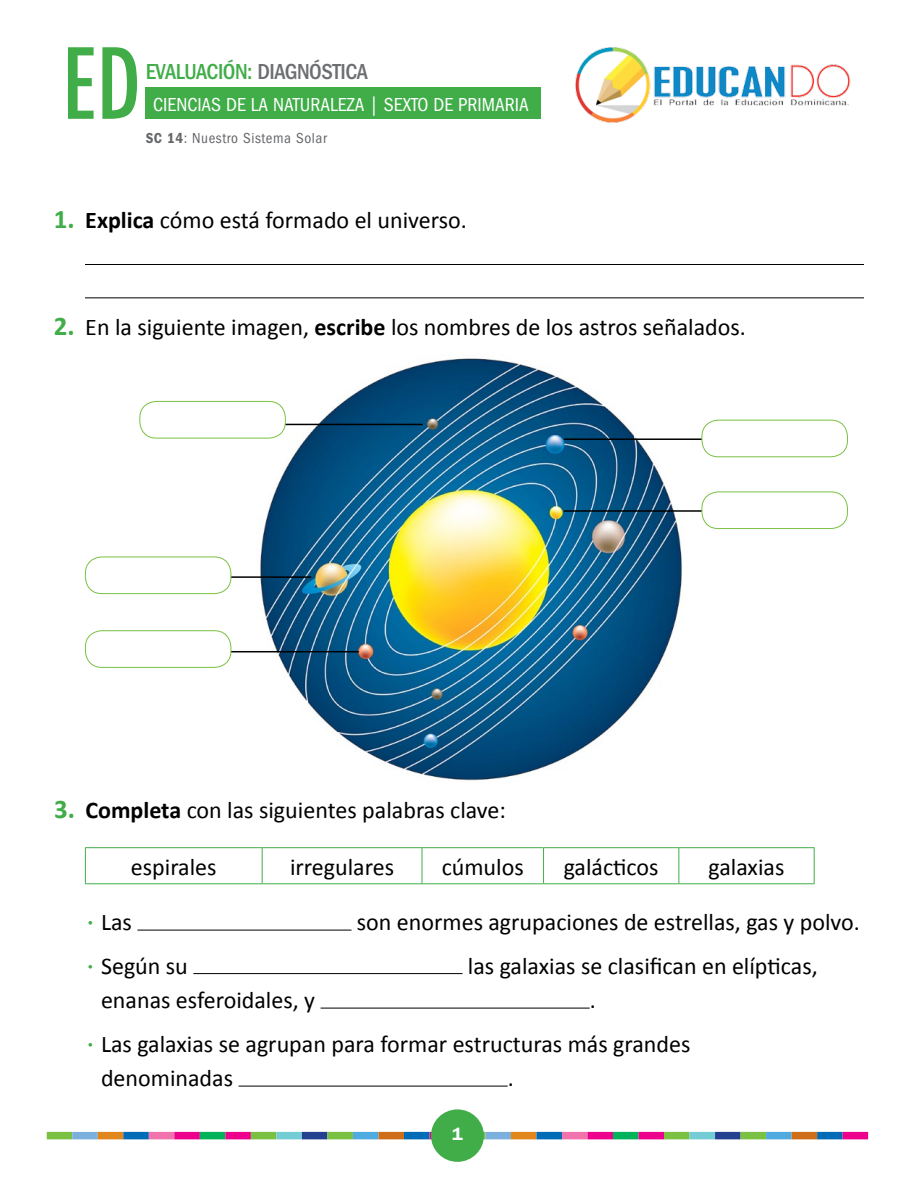
<style>
.page{position:relative;width:918px;height:1188px;background:#fff}
.page>*{position:absolute;margin:0;border:0;box-sizing:border-box;transform-origin:0 0}
.t1{font:500 condensed 94.95px "Futura";color:#41ad49}
.t2{font:24px/34.5px "Calibri";color:#000}
.t3{font:500 condensed 22.5px "ITC Franklin Gothic Std";letter-spacing:-.02em;color:#41ad49}
.t4{font:condensed 19.5px "ITC Franklin Gothic Std";color:#fff}
.t5{font:600 18px "ITC Franklin Gothic Std";color:#fff}
.t6{font:condensed 15px "ITC Franklin Gothic Std";color:#656669}
.s1{color:#6d6e71}
.s2{font-family:"ITC Franklin Gothic Std Dm Cd";font-stretch:normal}
.s3{font-weight:700;font-size:27px;color:#41ad49}
.s4{font-weight:700}
.s5{font-family:"ITC Franklin Gothic Std";font-size:21px;color:#41ad49}
</style>
<div class="page">
<div style="left:47px;top:1132px;width:25px;height:7px;background:#7ac143"></div>
<div style="left:72px;top:1132px;width:26px;height:7px;background:#7bafde"></div>
<div style="left:98px;top:1132px;width:25px;height:7px;background:#e0861b"></div>
<div style="left:123px;top:1132px;width:26px;height:7px;background:#006bb6"></div>
<div style="left:149px;top:1132px;width:25px;height:7px;background:#f173ac"></div>
<div style="left:174px;top:1132px;width:26px;height:7px;background:#ec008c"></div>
<div style="left:200px;top:1132px;width:25px;height:7px;background:#00b25a"></div>
<div style="left:225px;top:1132px;width:26px;height:7px;background:#ec008c"></div>
<div style="left:251px;top:1132px;width:25px;height:7px;background:#7ac143"></div>
<div style="left:276px;top:1132px;width:26px;height:7px;background:#74cdd4"></div>
<div style="left:302px;top:1132px;width:25px;height:7px;background:#25408f"></div>
<div style="left:327px;top:1132px;width:26px;height:7px;background:#7ac143"></div>
<div style="left:353px;top:1132px;width:25px;height:7px;background:#4faadf"></div>
<div style="left:378px;top:1132px;width:26px;height:7px;background:#ce6e19"></div>
<div style="left:404px;top:1132px;width:25px;height:7px;background:#006bb6"></div>
<div style="left:429px;top:1132px;width:26px;height:7px;background:#ec008c"></div>
<div style="left:460px;top:1132px;width:25px;height:7px;background:#7ac143"></div>
<div style="left:485px;top:1132px;width:26px;height:7px;background:#7bafde"></div>
<div style="left:511px;top:1132px;width:25px;height:7px;background:#e0861b"></div>
<div style="left:536px;top:1132px;width:26px;height:7px;background:#006bb6"></div>
<div style="left:562px;top:1132px;width:25px;height:7px;background:#f173ac"></div>
<div style="left:587px;top:1132px;width:26px;height:7px;background:#ec008c"></div>
<div style="left:613px;top:1132px;width:26px;height:7px;background:#00b25a"></div>
<div style="left:639px;top:1132px;width:25px;height:7px;background:#ec008c"></div>
<div style="left:664px;top:1132px;width:26px;height:7px;background:#7ac143"></div>
<div style="left:690px;top:1132px;width:25px;height:7px;background:#74cdd4"></div>
<div style="left:715px;top:1132px;width:26px;height:7px;background:#25408f"></div>
<div style="left:741px;top:1132px;width:25px;height:7px;background:#7ac143"></div>
<div style="left:766px;top:1132px;width:26px;height:7px;background:#4faadf"></div>
<div style="left:792px;top:1132px;width:25px;height:7px;background:#ce6e19"></div>
<div style="left:817px;top:1132px;width:26px;height:7px;background:#006bb6"></div>
<div style="left:843px;top:1132px;width:25px;height:7px;background:#ec008c"></div>
<div style="left:431px;top:1109px;width:53px;height:53px;background:#41ad49;border-radius:50%"></div>
<hr style="left:85px;top:847px;width:177px;height:1px;background:#41ad49">
<hr style="left:85px;top:848px;width:1px;height:35px;background:#41ad49">
<hr style="left:262px;top:847px;width:160px;height:1px;background:#41ad49">
<hr style="left:262px;top:848px;width:1px;height:35px;background:#41ad49">
<hr style="left:422px;top:847px;width:122px;height:1px;background:#41ad49">
<hr style="left:422px;top:848px;width:1px;height:35px;background:#41ad49">
<hr style="left:544px;top:847px;width:135px;height:1px;background:#41ad49">
<hr style="left:543px;top:848px;width:1px;height:35px;background:#41ad49">
<hr style="left:679px;top:847px;width:136px;height:1px;background:#41ad49">
<hr style="left:678px;top:848px;width:1px;height:35px;background:#41ad49">
<hr style="left:814px;top:848px;width:1px;height:35px;background:#41ad49">
<hr style="left:85px;top:883px;width:177px;height:1px;background:#41ad49">
<hr style="left:262px;top:883px;width:160px;height:1px;background:#41ad49">
<hr style="left:422px;top:883px;width:122px;height:1px;background:#41ad49">
<hr style="left:544px;top:883px;width:135px;height:1px;background:#41ad49">
<hr style="left:679px;top:883px;width:136px;height:1px;background:#41ad49">
<hr style="left:137px;top:930px;width:214px;height:1px;background:#000">
<hr style="left:193px;top:973px;width:270px;height:1px;background:#000">
<hr style="left:321px;top:1008px;width:269px;height:1px;background:#000">
<hr style="left:239px;top:1086px;width:269px;height:1px;background:#000">
<hr style="left:85px;top:264px;width:779px;height:1px;background:#000">
<hr style="left:85px;top:297px;width:779px;height:1px;background:#000">
<img style="left:257px;top:358px;width:425px;height:423px">
<hr style="left:564px;top:438px;width:214px;height:2px;background:#000">
<hr style="left:276px;top:424px;width:147px;height:1px;background:#000">
<hr style="left:564px;top:510px;width:214px;height:2px;background:#000">
<hr style="left:213px;top:651px;width:146px;height:1px;background:#000">
<hr style="left:213px;top:576px;width:98px;height:2px;background:#000">
<div style="left:140px;top:401px;width:145px;height:37px;background:#fff;border-radius:16px"></div>
<div style="left:139px;top:401px;width:147px;height:37px;border:1px solid #7ac143;border-radius:16px"></div>
<div style="left:85px;top:557px;width:146px;height:37px;background:#fff;border-radius:16px"></div>
<div style="left:85px;top:557px;width:146px;height:37px;border:1px solid #7ac143;border-radius:16px"></div>
<div style="left:85px;top:631px;width:146px;height:36px;background:#fff;border-radius:16px"></div>
<div style="left:85px;top:630px;width:146px;height:38px;border:1px solid #7ac143;border-radius:16px"></div>
<div style="left:702px;top:420px;width:145px;height:37px;background:#fff;border-radius:16px"></div>
<div style="left:702px;top:420px;width:146px;height:37px;border:1px solid #7ac143;border-radius:16px"></div>
<div style="left:702px;top:492px;width:145px;height:37px;background:#fff;border-radius:16px"></div>
<div style="left:702px;top:492px;width:146px;height:37px;border:1px solid #7ac143;border-radius:16px"></div>
<div style="left:146px;top:87px;width:395px;height:31px;background:#41ad49"></div>
<img style="left:575px;top:47px;width:276px;height:76px">
<h1 class="t1" style="left:62px;top:23px;width:80px">ED</h1>
<p class="t3" style="left:146px;top:59px;width:224px">EVALUACIÓN: <span class="s1">DIAGNÓSTICA</span></p>
<p class="t4" style="left:153px;top:94px;width:377px">CIENCIAS DE LA NATURALEZA | SEXTO DE PRIMARIA</p>
<p class="t6" style="left:146px;top:130px;width:183px"><span class="s2">SC 14</span>: NUESTRO SISTEMA SOLAR</p>
<p class="t2" style="left:54px;top:203px;width:415px"><span class="s3">1.</span> <span class="s4">Explica</span> cómo está formado el universo.</p>
<p class="t2" style="left:54px;top:310px;width:694px"><span class="s3">2.</span> En la siguiente imagen, <span class="s4">escribe</span> los nombres de los astros señalados.</p>
<p class="t2" style="left:54px;top:792px;width:453px"><span class="s3">3.</span> <span class="s4">Completa</span> con las siguientes palabras clave:</p>
<p class="t2" style="left:131px;top:850px;width:87px">espirales</p>
<p class="t2" style="left:290px;top:850px;width:106px">irregulares</p>
<p class="t2" style="left:442px;top:850px;width:84px">cúmulos</p>
<p class="t2" style="left:564px;top:850px;width:96px">galácticos</p>
<p class="t2" style="left:709px;top:850px;width:77px">galaxias</p>
<p class="t2" style="left:84px;top:905px;width:49px"><span class="s5">•</span> Las</p>
<p class="t2" style="left:357px;top:905px;width:505px">son enormes agrupaciones de estrellas, gas y polvo.</p>
<p class="t2" style="left:84px;top:949px;width:105px"><span class="s5">•</span> Según su</p>
<p class="t2" style="left:468px;top:949px;width:351px">las galaxias se clasifican en elípticas,</p>
<p class="t2" style="left:101px;top:983px;width:216px">enanas esferoidales, y</p>
<p class="t2" style="left:590px;top:983px;width:8px">.</p>
<p class="t2" style="left:101px;top:1027px;width:591px;text-indent:-17px"><span class="s5">•</span> Las galaxias se agrupan para formar estructuras más grandes denominadas</p>
<p class="t2" style="left:508px;top:1061px;width:8px">.</p>
<p class="t5" style="left:452px;top:1123px;width:12px">1</p>
</div>
